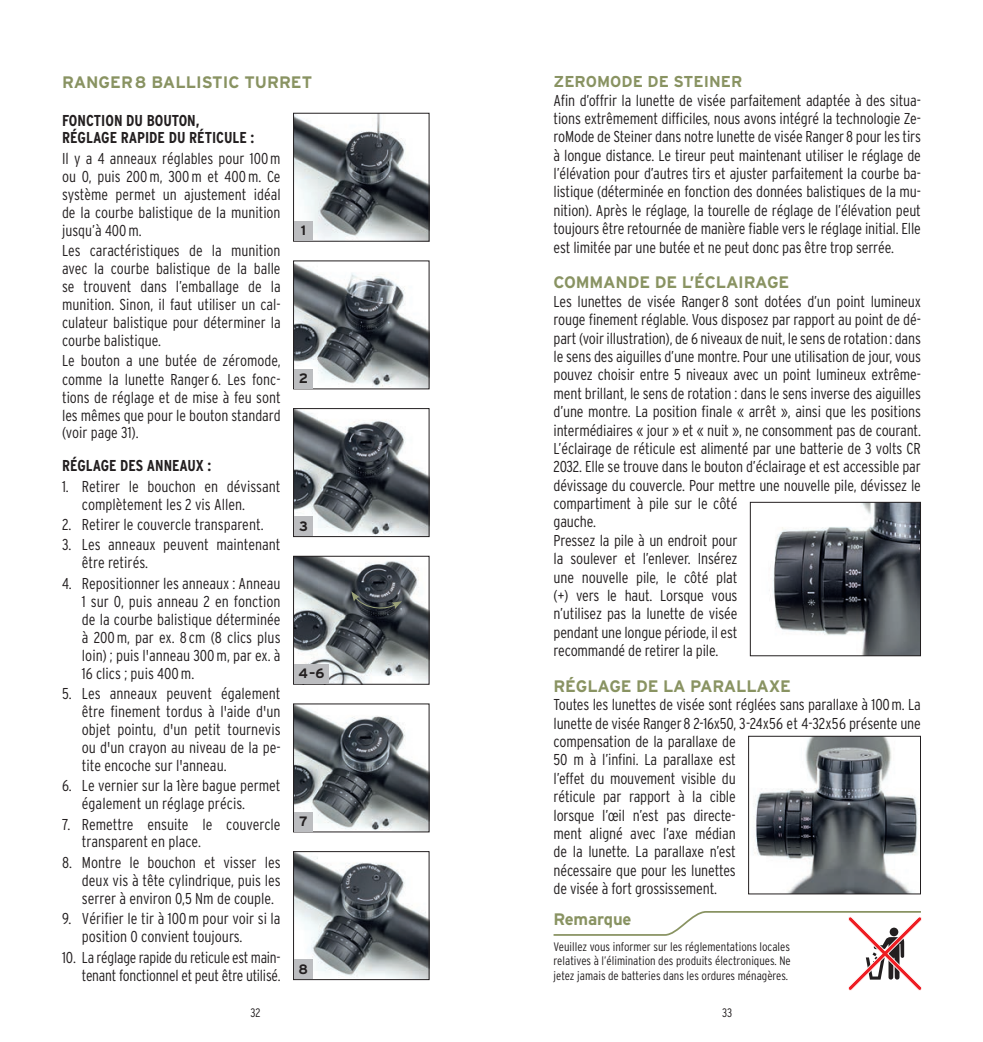
<style>
.page{position:relative;width:983px;height:1042px;background:#fff}
.page>*{position:absolute;margin:0;border:0;box-sizing:border-box;transform-origin:0 0}
.t1{font:700 16.62px "Interstate";letter-spacing:-.01em;color:#899362}
.t2{font:300 condensed 15.75px/18.4px "Interstate";letter-spacing:-.01em;color:#231f20;text-align:justify}
.t3{font:700 condensed 15.75px/18px "Interstate";color:#231f20}
.t4{font:700 15.75px "Interstate";color:#899362}
.t5{font:700 13.65px "Interstate";color:#231f20}
.t6{font:300 condensed 12.25px/14.7px "Interstate";color:#231f20;text-align:justify}
</style>
<div class="page">
<svg style="left:553px;top:911px;width:369px;height:80px"></svg>
<img style="left:295px;top:115px;width:132px;height:125px">
<div style="left:293px;top:113px;width:136px;height:129px;border:1px solid #231f20"></div>
<div style="left:294px;top:221px;width:19px;height:20px;background:#bcbdc0"></div>
<img style="left:295px;top:263px;width:132px;height:124px">
<div style="left:293px;top:260px;width:136px;height:129px;border:1px solid #231f20"></div>
<div style="left:294px;top:369px;width:19px;height:19px;background:#bcbdc0"></div>
<img style="left:295px;top:410px;width:132px;height:125px">
<div style="left:293px;top:408px;width:136px;height:129px;border:1px solid #231f20"></div>
<div style="left:294px;top:517px;width:19px;height:19px;background:#bcbdc0"></div>
<img style="left:295px;top:705px;width:132px;height:125px">
<div style="left:293px;top:703px;width:136px;height:129px;border:1px solid #231f20"></div>
<div style="left:294px;top:812px;width:19px;height:19px;background:#bcbdc0"></div>
<img style="left:295px;top:853px;width:132px;height:125px">
<div style="left:293px;top:851px;width:136px;height:129px;border:1px solid #231f20"></div>
<div style="left:294px;top:960px;width:19px;height:19px;background:#bcbdc0"></div>
<img style="left:295px;top:558px;width:132px;height:124px">
<div style="left:293px;top:556px;width:136px;height:128px;border:1px solid #231f20"></div>
<div style="left:294px;top:664px;width:35px;height:20px;background:#bcbdc0"></div>
<svg style="left:351px;top:591px;width:51px;height:18px"></svg>
<img style="left:753px;top:738px;width:165px;height:154px">
<div style="left:748px;top:736px;width:172px;height:158px;border:1px solid #231f20"></div>
<img style="left:769px;top:504px;width:149px;height:150px">
<div style="left:749px;top:502px;width:171px;height:154px;border:1px solid #231f20"></div>
<p class="t1" style="left:62px;top:73px;width:251px">RANGER8 BALLISTIC TURRET</p>
<p class="t4" style="left:553px;top:73px;width:190px">ZEROMODE DE STEINER</p>
<p class="t2" style="left:553px;top:91px;width:369px">Afin d’offrir la lunette de visée parfaitement adaptée à des situa&shy;tions extrêmement difficiles, nous avons intégré la technologie Ze&shy;roMode de Steiner dans notre lunette de visée Ranger8 pour les tirs à longue distance. Le tireur peut maintenant utiliser le réglage de l’élévation pour d’autres tirs et ajuster parfaitement la courbe ba&shy;listique (déterminée en fonction des données balistiques de la mu&shy;nition). Après le réglage, la tourelle de réglage de l’élévation peut toujours être retournée de manière fiable vers le réglage initial. Elle est limitée par une butée et ne peut donc pas être trop serrée.</p>
<p class="t1" style="left:553px;top:273px;width:237px">COMMANDE DE L’ÉCLAIRAGE</p>
<p class="t2" style="left:553px;top:292px;width:369px;text-align:left">Les lunettes de visée Ranger8 sont dotées d’un point lumineux rouge finement réglable. Vous disposez par rapport au point de dé&shy;part (voir illustration), de 6 niveaux de nuit, le sens de rotation: dans le sens des aiguilles d’une montre. Pour une utilisation de jour, vous pouvez choisir entre 5 niveaux avec un point lumineux extrême&shy;ment brillant, le sens de rotation : dans le sens inverse des aiguilles d’une montre. La position finale « arrêt », ainsi que les positions intermédiaires « jour » et « nuit », ne consomment pas de courant.<br>L’éclairage de réticule est alimenté par une batterie de 3 volts CR 2032. Elle se trouve dans le bouton d’éclairage et est accessible par dévissage du couvercle. Pour mettre une nouvelle pile, dévissez le compartiment à pile sur le côté<br>gauche.<br>Pressez la pile à un endroit pour<br>la soulever et l’enlever. Insérez<br>une nouvelle pile, le côté plat<br>(+) vers le haut. Lorsque vous<br>n’utilisez pas la lunette de visée<br>pendant une longue période, il est<br>recommandé de retirer la pile.</p>
<p class="t1" style="left:553px;top:677px;width:239px">RÉGLAGE DE LA PARALLAXE</p>
<p class="t2" style="left:553px;top:695px;width:369px;text-align:left">Toutes les lunettes de visée sont réglées sans parallaxe à 100m. La lunette de visée Ranger8 2-16x50, 3-24x56 et 4-32x56 présente une compensation de la parallaxe de<br>50 m à l’infini. La parallaxe est<br>l’effet du mouvement visible du<br>réticule par rapport à la cible<br>lorsque l’œil n’est pas directe-<br>ment aligné avec l’axe médian<br>de la lunette. La parallaxe n’est<br>nécessaire que pour les lunettes<br>de visée à fort grossissement.</p>
<p class="t3" style="left:62px;top:111px;width:194px">FONCTION DU BOUTON,<br>RÉGLAGE RAPIDE DU RÉTICULE :</p>
<p class="t2" style="left:62px;top:149px;width:220px">Il y a 4 anneaux réglables pour 100m ou 0, puis 200m, 300m et 400m. Ce système permet un ajustement idéal de la courbe balistique de la munition jusqu’à 400m.</p>
<p class="t2" style="left:62px;top:241px;width:220px">Les caractéristiques de la munition avec la courbe balistique de la balle se trouvent dans l’emballage de la munition. Sinon, il faut utiliser un cal&shy;culateur balistique pour déterminer la courbe balistique.</p>
<p class="t2" style="left:62px;top:351px;width:220px">Le bouton a une butée de zéromode, comme la lunette Ranger6. Les fonc&shy;tions de réglage et de mise à feu sont les mêmes que pour le bouton standard (voir page 31).</p>
<p class="t3" style="left:62px;top:457px;width:151px">RÉGLAGE DES ANNEAUX :</p>
<p class="t2" style="left:82px;top:477px;width:200px;text-indent:-20px">1. Retirer le bouchon en dévissant complètement les 2 vis Allen.</p>
<p class="t2" style="left:62px;top:515px;width:203px">2. Retirer le couvercle transparent.</p>
<p class="t2" style="left:82px;top:536px;width:200px;text-indent:-20px">3. Les anneaux peuvent maintenant être retirés.</p>
<p class="t2" style="left:82px;top:574px;width:200px;text-indent:-20px">4. Repositionner les anneaux : Anneau 1 sur 0, puis anneau 2 en fonction de la courbe balistique déterminée à 200m, par ex. 8 cm (8 clics plus loin) ; puis l'anneau 300m, par ex. à 16 clics ; puis 400m.</p>
<p class="t2" style="left:82px;top:684px;width:200px;text-indent:-20px">5. Les anneaux peuvent également être finement tordus à l'aide d'un objet pointu, d'un petit tournevis ou d'un crayon au niveau de la pe&shy;tite encoche sur l'anneau.</p>
<p class="t2" style="left:82px;top:776px;width:200px;text-indent:-20px">6. Le vernier sur la 1ère bague permet également un réglage précis.</p>
<p class="t2" style="left:82px;top:815px;width:200px;text-indent:-20px">7. Remettre ensuite le couvercle transparent en place.</p>
<p class="t2" style="left:82px;top:853px;width:200px;text-indent:-20px">8. Montre le bouchon et visser les deux vis à tête cylindrique, puis les serrer à environ 0,5 Nm de couple.</p>
<p class="t2" style="left:82px;top:909px;width:200px;text-indent:-20px">9. Vérifier le tir à 100m pour voir si la position 0 convient toujours.</p>
<p class="t2" style="left:62px;top:948px;width:220px;line-height:17.8px;text-align:right">10. La réglage rapide du reticule est main&shy;tenant fonctionnel et peut être utilisé.</p>
<p class="t5" style="left:301px;top:223px;width:7px">1</p>
<p class="t5" style="left:299px;top:370px;width:11px">2</p>
<p class="t5" style="left:299px;top:518px;width:10px">3</p>
<p class="t5" style="left:298px;top:666px;width:27px">4–6</p>
<p class="t5" style="left:299px;top:813px;width:10px">7</p>
<p class="t1" style="left:553px;top:910px;width:79px">Remarque</p>
<p class="t6" style="left:553px;top:939px;width:239px">Veuillez vous informer sur les réglementations locales relatives à l’élimination des produits électroniques. Ne jetez jamais de batteries dans les ordures ménagères.</p>
<p class="t5" style="left:298px;top:961px;width:11px">8</p>
<p class="t6" style="left:250px;top:1005px;width:12px">32</p>
<p class="t6" style="left:722px;top:1005px;width:12px">33</p>
</div>
